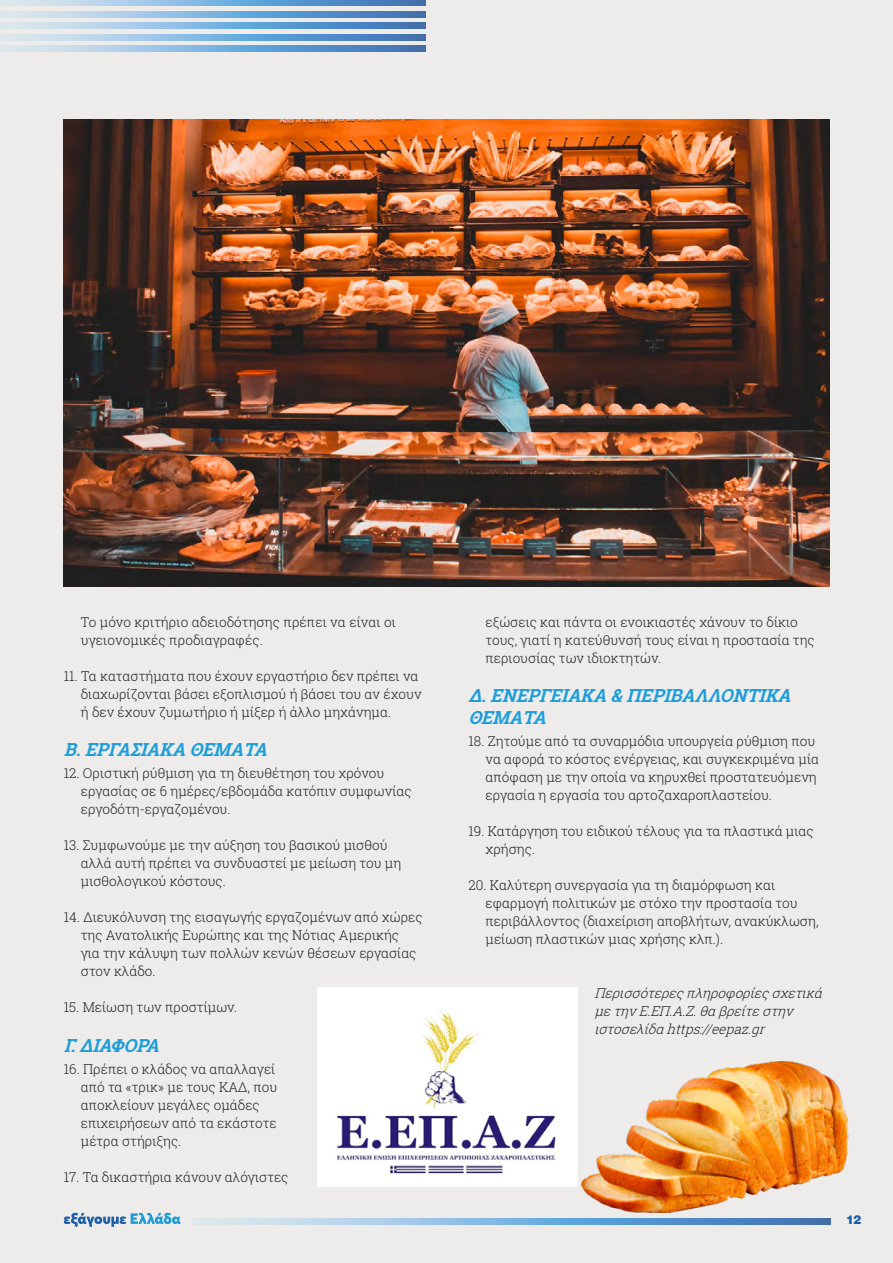
<style>
.page{position:relative;width:893px;height:1263px;background:#edeceb}
.page>*{position:absolute;margin:0;border:0;box-sizing:border-box;transform-origin:0 0}
.t1{font:italic 700 18px/21.6px "Roboto Slab";color:#1e9dd8}
.t2{font:300 13.5px/18px "Roboto Slab";color:#231f20}
.t3{font:italic 300 13.5px/18px "Roboto Slab";color:#231f20}
.t4{font:900 12px "UB Helvetica";color:#1b5fa9}
</style>
<div class="page">
<svg style="left:0;top:0;width:426px;height:6px;background:#83b0d9"></svg>
<svg style="left:0;top:23px;width:426px;height:6px;background:#83b0d9"></svg>
<svg style="left:0;top:46px;width:426px;height:5px;background:#83b0d9"></svg>
<svg style="left:0;top:11px;width:426px;height:6px;background:#83b0d9"></svg>
<svg style="left:0;top:34px;width:426px;height:6px;background:#83b0d9"></svg>
<svg style="left:64px;top:1213px;width:117px;height:14px"></svg>
<svg style="left:194px;top:1219px;width:637px;height:5px;background:#83b0d9"></svg>
<img style="left:317px;top:988px;width:260px;height:198px">
<img style="left:64px;top:119px;width:765px;height:468px">
<img style="left:581px;top:1061px;width:268px;height:152px">
<p class="t2" style="left:81px;top:612px;width:317px">Το μόνο κριτήριο αδειοδότησης πρέπει να είναι οι υγειονομικές προδιαγραφές.</p>
<p class="t2" style="left:81px;top:666px;width:342px;text-indent:-17px">11. Τα καταστήματα που έχουν εργαστήριο δεν πρέπει να διαχωρίζονται βάσει εξοπλισμού ή βάσει του αν έχουν ή δεν έχουν ζυμωτήριο ή μίξερ ή άλλο μηχάνημα.</p>
<h1 class="t1" style="left:64px;top:738px;width:211px">Β.ΕΡΓΑΣΙΑΚΑ ΘΕΜΑΤΑ</h1>
<p class="t2" style="left:81px;top:764px;width:332px;text-indent:-17px">12. Οριστική ρύθμιση για τη διευθέτηση του χρόνου εργασίας σε 6 ημέρες/εβδομάδα κατόπιν συμφωνίας εργοδότη-εργαζομένου.</p>
<p class="t2" style="left:81px;top:836px;width:322px;text-indent:-17px">13. Συμφωνούμε με την αύξηση του βασικού μισθού αλλά αυτή πρέπει να συνδυαστεί με μείωση του μη μισθολογικού κόστους.</p>
<p class="t2" style="left:81px;top:908px;width:343px;text-indent:-17px">14. Διευκόλυνση της εισαγωγής εργαζομένων από χώρες της Ανατολικής Ευρώπης και της Νότιας Αμερικής<br>για την κάλυψη των πολλών κενών θέσεων εργασίας στον κλάδο.</p>
<p class="t2" style="left:64px;top:998px;width:175px">15. Μείωση των προστίμων.</p>
<h1 class="t1" style="left:64px;top:1034px;width:103px">Γ.ΔΙΑΦΟΡΑ</h1>
<p class="t2" style="left:81px;top:1060px;width:198px;text-indent:-17px">16. Πρέπει ο κλάδος να απαλλαγεί από τα «τρικ» με τους ΚΑΔ, που αποκλείουν μεγάλες ομάδες επιχειρήσεων από τα εκάστοτε μέτρα στήριξης.</p>
<p class="t2" style="left:64px;top:1168px;width:226px">17. Τα δικαστήρια κάνουν αλόγιστες</p>
<p class="t2" style="left:485px;top:612px;width:331px">εξώσεις και πάντα οι ενοικιαστές χάνουν το δίκιο τους, γιατί η κατεύθυνσή τους είναι η προστασία της περιουσίας των ιδιοκτητών.</p>
<h1 class="t1" style="left:468px;top:685px;width:330px">Δ.ΕΝΕΡΓΕΙΑΚΑ &amp;ΠΕΡΙΒΑΛΛΟΝΤΙΚΑ<br>ΘΕΜΑΤΑ</h1>
<p class="t2" style="left:485px;top:732px;width:335px;text-indent:-17px">18. Ζητούμε από τα συναρμόδια υπουργεία ρύθμιση που να αφορά το κόστος ενέργειας, και συγκεκριμένα μία απόφαση με την οποία να κηρυχθεί προστατευόμενη εργασία η εργασία του αρτοζαχαροπλαστείου.</p>
<p class="t2" style="left:485px;top:822px;width:330px;text-indent:-17px">19. Κατάργηση του ειδικού τέλους για τα πλαστικά μιας χρήσης.</p>
<p class="t2" style="left:485px;top:876px;width:335px;text-indent:-17px">20. Καλύτερη συνεργασία για τη διαμόρφωση και εφαρμογή πολιτικών με στόχο την προστασία του περιβάλλοντος (διαχείριση αποβλήτων, ανακύκλωση, μείωση πλαστικών μιας χρήσης κλπ.).</p>
<p class="t3" style="left:594px;top:984px;width:234px">Περισσότερεςπληροφορίεςσχετικά μετηνΕ.ΕΠ.Α.Ζ.θαβρείτεστην ιστοσελίδαhttps://eepaz.gr</p>
<p class="t4" style="left:846px;top:1212px;width:17px">12</p>
</div>
